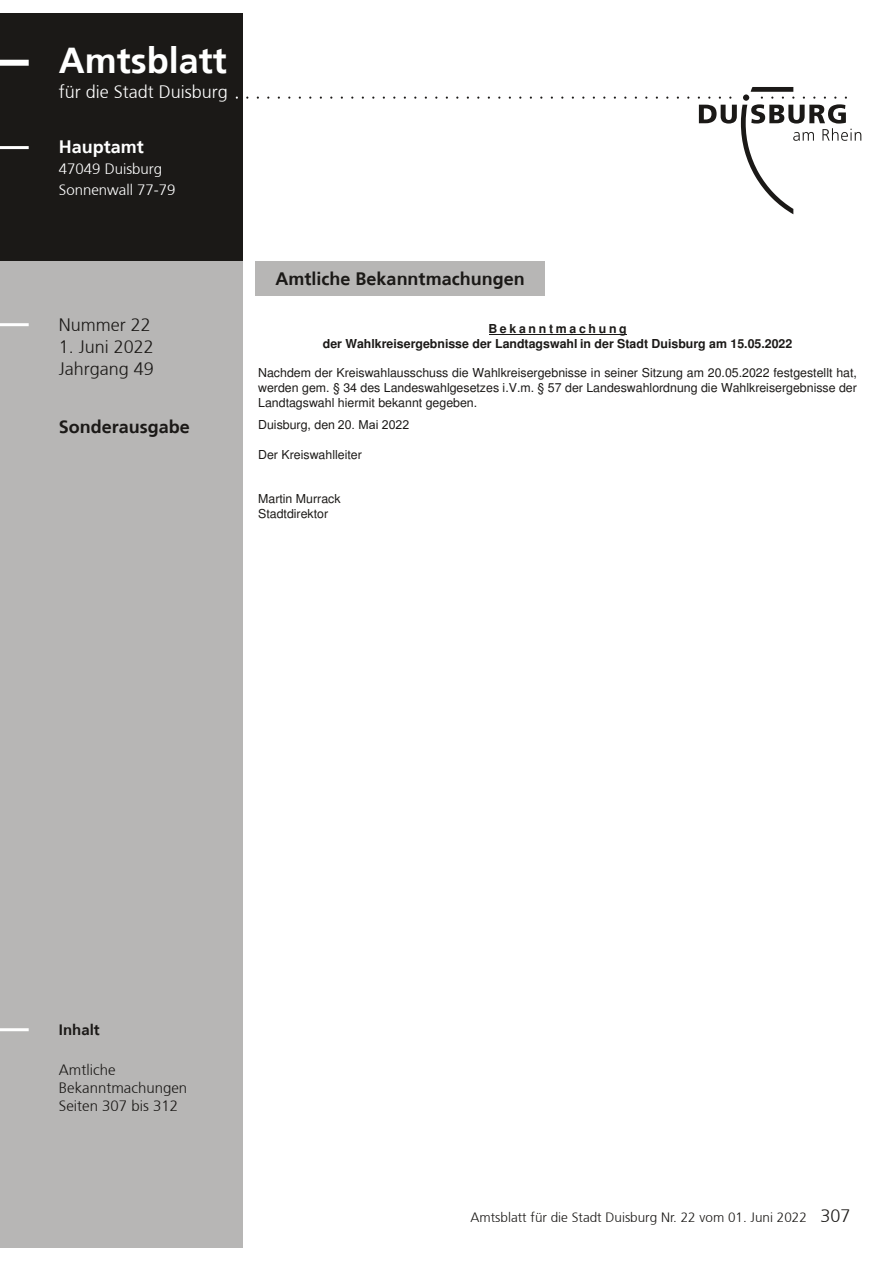
<style>
.page{position:relative;width:893px;height:1263px;background:#fff}
.page>*{position:absolute;margin:0;border:0;box-sizing:border-box;transform-origin:0 0}
.t1{font:150px "Duisburg Logo";color:#1b1917}
.t2{font:700 36px "Frutiger 65";color:#fff}
.t3{font:700 18px "Frutiger 65";color:#1b1917}
.t4{font:300 18px/21.6px "Frutiger 45";color:#1b1917}
.t5{font:300 18px "Frutiger 45";color:#fff}
.t6{font:700 18px "Frutiger 65";color:#fff}
.t7{font:300 15px/18px "Frutiger 45";color:#1b1917}
.t8{font:300 15px/21px "Frutiger 45";color:#fff}
.t9{font:700 15px "Frutiger 65";color:#1b1917}
.t10{font:300 13.5px "Frutiger 45";color:#1b1917}
.t11{font:12.3px/14.9px "Free Sans";color:#1b1917;text-align:justify}
.t12{font:700 12.3px/14.9px "Free Sans";color:#1b1917;text-align:center}
.s1{font-family:"Arial"}
.s2{font-size:18px}
</style>
<div class="page">
<div style="left:0;top:13px;width:242px;height:251px;background:#1b1917"></div>
<div style="left:0;top:261px;width:242px;height:987px;background:#b7b6b5"></div>
<div style="left:0;top:60px;width:29px;height:6px;background:#fff"></div>
<hr style="left:0;top:146px;width:29px;height:3px;background:#fff">
<hr style="left:0;top:323px;width:29px;height:3px;background:#fff">
<hr style="left:0;top:1028px;width:29px;height:3px;background:#fff">
<div style="left:256px;top:261px;width:289px;height:35px;background:#b7b6b5"></div>
<hr style="left:489px;top:334px;width:137px;height:1px;background:#1b1917">
<h2 class="t2" style="left:59px;top:39px;width:170px">Amtsblatt</h2>
<h3 class="t5" style="left:59px;top:82px;width:171px">für die Stadt Duisburg</h3>
<h3 class="t6" style="left:59px;top:137px;width:87px">Hauptamt</h3>
<p class="t8" style="left:59px;top:159px;width:118px">47049 Duisburg<br>Sonnenwall 77-79</p>
<h1 class="t1" style="left:246px;top:-41px;width:616px">.........................................L</h1>
<h3 class="t4" style="left:59px;top:315px;width:94px">Nummer 22</h3>
<h3 class="t4" style="left:59px;top:336px;width:97px">1. Juni 2022<br>Jahrgang 49</h3>
<h3 class="t3" style="left:59px;top:417px;width:133px">Sonderausgabe</h3>
<h3 class="t3" style="left:276px;top:268px;width:251px">Amtliche Bekanntmachungen</h3>
<p class="t12" style="left:323px;top:321px;width:471px">Bekanntmachung<br>der Wahlkreisergebnisse der Landtagswahl in der Stadt Duisburg am 15.05.2022</p>
<p class="t11" style="left:258px;top:366px;width:600px">Nachdem der Kreiswahlausschuss die Wahlkreisergebnisse in seiner Sitzung am 20.05.2022 festgestellt hat, werden gem. § 34 des Landeswahlgesetzes i.V.m. § 57 der Landeswahlordnung die Wahlkreisergebnisse der Landtagswahl hiermit bekannt gegeben.</p>
<p class="t11" style="left:258px;top:418px;width:153px">Duisburg, den <span class="s1">20. Mai 2022</span></p>
<p class="t11" style="left:258px;top:448px;width:105px">Der Kreiswahlleiter</p>
<p class="t11" style="left:258px;top:492px;width:84px">Martin Murrack<br>Stadtdirektor</p>
<p class="t9" style="left:59px;top:1021px;width:42px">Inhalt</p>
<p class="t7" style="left:59px;top:1061px;width:130px">Amtliche<br>Bekanntmachungen<br>Seiten 307 bis 312</p>
<p class="t11" style="left:828px;top:1203px;width:22px">820</p>
<p class="t10" style="left:470px;top:1210px;width:381px">Amtsblatt für die Stadt Duisburg Nr. 22 vom 01. Juni 2022 <span class="s2">307</span></p>
</div>
